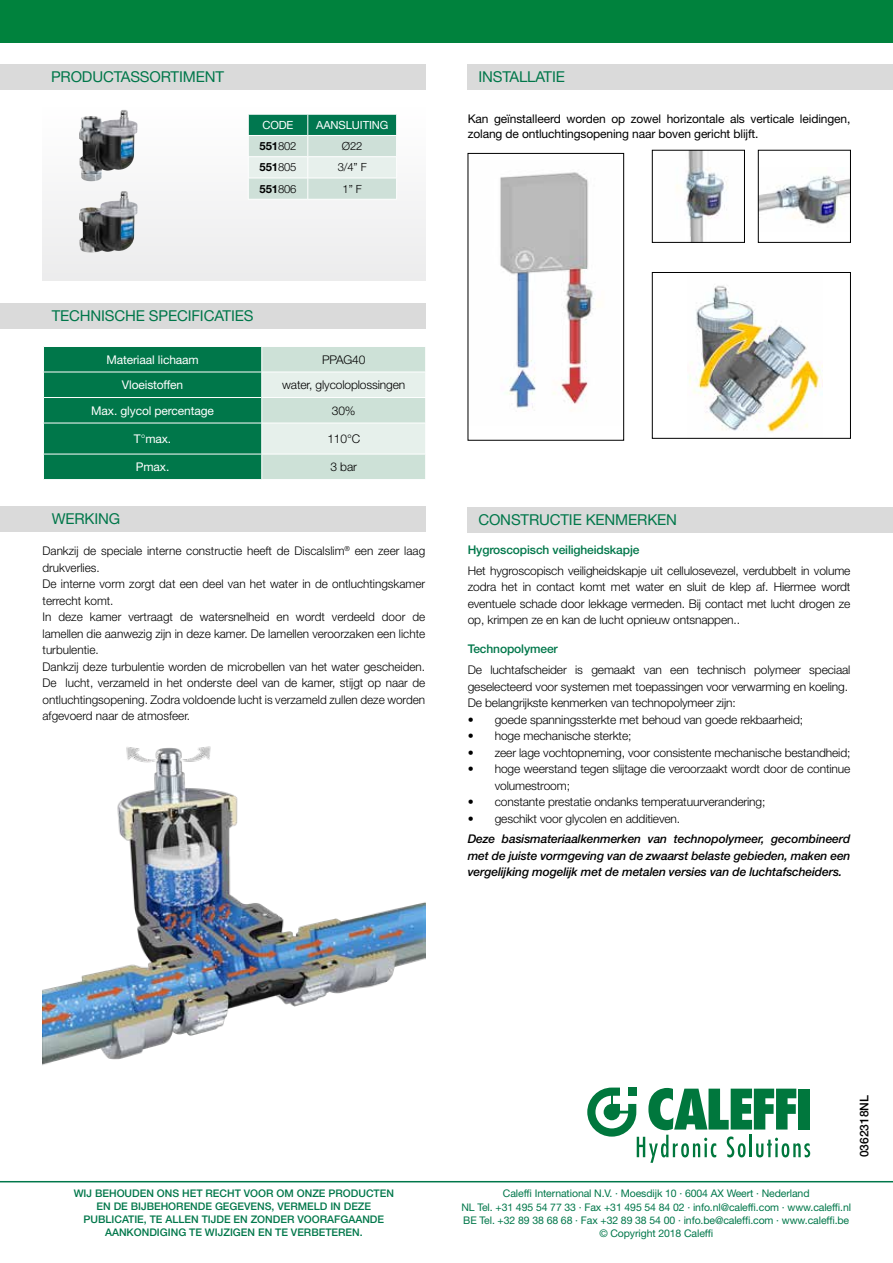
<style>
.page{position:relative;width:893px;height:1263px;background:#fff}
.page>*{position:absolute;margin:0;border:0;box-sizing:border-box;transform-origin:0 0}
.t1{font:15px "Helvetica Neue LT Std";letter-spacing:-.01em;color:#00774a}
.t2{font:300 12px/16.5px "Helvetica Neue LT Std";letter-spacing:-.01em;color:#000}
.t3{font:italic 500 12px/16.5px "Helvetica Neue LT Std";letter-spacing:-.01em;color:#000;text-align:justify}
.t4{font:12px/14.2px "Helvetica Neue LT Std";letter-spacing:-.01em;color:#000}
.t5{font:12px "Helvetica Neue LT Std";letter-spacing:-.01em;color:#fff}
.t6{font:500 12px "Helvetica Neue LT Std";letter-spacing:-.01em;color:#00774a}
.t7{font:500 12px "Helvetica Neue LT Std";color:#000}
.t8{font:700 11.25px "Helvetica Neue LT Std";letter-spacing:-.01em;color:#000}
.t9{font:11.25px "Helvetica Neue LT Std";letter-spacing:-.01em;color:#fff}
.t10{font:300 11.25px "Helvetica Neue LT Std";color:#000}
.t11{font:10.5px/13px "Helvetica Neue LT Std";letter-spacing:-.01em;color:#00774a;text-align:center}
.t12{font:500 10.5px/13px "Helvetica Neue LT Std";color:#00774a;text-align:center}
.s1{font-weight:300}
</style>
<div class="page">
<svg style="left:587px;top:1087px;width:223px;height:76px"></svg>
<hr style="left:0;top:1181px;width:893px;height:1px;background:#00774a">
<svg style="left:43px;top:346px;width:382px;height:134px;background:#64ab90"></svg>
<div style="left:0;top:0;width:893px;height:43px;background:#00823d"></div>
<div style="left:0;top:303px;width:426px;height:26px;background:#dadada"></div>
<div style="left:0;top:506px;width:426px;height:25px;background:#dadada"></div>
<div style="left:468px;top:64px;width:425px;height:26px;background:#dadada"></div>
<div style="left:468px;top:507px;width:425px;height:26px;background:#dadada"></div>
<div style="left:0;top:64px;width:425px;height:26px;background:#dadada"></div>
<svg style="left:43px;top:110px;width:382px;height:171px"></svg>
<hr style="left:248px;top:199px;width:60px;height:1px;background:#fff">
<hr style="left:308px;top:199px;width:89px;height:1px;background:#fff">
<svg style="left:248px;top:114px;width:149px;height:85px;background:#a6cdbf"></svg>
<img style="left:101px;top:110px;width:22px;height:12px">
<img style="left:79px;top:191px;width:43px;height:62px">
<img style="left:43px;top:746px;width:382px;height:319px">
<img style="left:500px;top:172px;width:100px;height:239px">
<div style="left:468px;top:153px;width:156px;height:287px;border:1px solid #000"></div>
<img style="left:689px;top:284px;width:133px;height:148px">
<div style="left:652px;top:272px;width:199px;height:167px;border:1px solid #000"></div>
<img style="left:676px;top:152px;width:52px;height:89px">
<div style="left:652px;top:150px;width:93px;height:93px;border:1px solid #000"></div>
<img style="left:760px;top:175px;width:89px;height:51px">
<div style="left:758px;top:150px;width:93px;height:93px;border:1px solid #000"></div>
<p class="t1" style="left:51px;top:68px;width:175px">PRODUCTASSORTIMENT</p>
<p class="t9" style="left:262px;top:118px;width:33px">CODE</p>
<p class="t9" style="left:316px;top:118px;width:74px">AANSLUITING</p>
<p class="t8" style="left:260px;top:139px;width:38px">551<span class="s1">802</span></p>
<p class="t10" style="left:342px;top:139px;width:22px">Ø22</p>
<p class="t8" style="left:260px;top:160px;width:38px">551<span class="s1">805</span></p>
<p class="t10" style="left:338px;top:160px;width:31px">3/4” F</p>
<p class="t8" style="left:260px;top:182px;width:38px">551<span class="s1">806</span></p>
<p class="t10" style="left:343px;top:182px;width:21px">1” F</p>
<p class="t1" style="left:478px;top:68px;width:88px">INSTALLATIE</p>
<p class="t4" style="left:468px;top:112px;width:384px">Kan geïnstalleerd worden op zowel horizontale als verticale leidingen, zolang de ontluchtingsopening naar boven gericht blijft.</p>
<p class="t1" style="left:52px;top:307px;width:203px">TECHNISCHE SPECIFICATIES</p>
<p class="t5" style="left:106px;top:352px;width:94px">Materiaal lichaam</p>
<p class="t2" style="left:322px;top:351px;width:45px">PPAG40</p>
<p class="t5" style="left:122px;top:378px;width:63px">Vloeistoffen</p>
<p class="t2" style="left:282px;top:376px;width:125px">water, glycoloplossingen</p>
<p class="t5" style="left:91px;top:403px;width:124px">Max. glycol percentage</p>
<p class="t2" style="left:332px;top:402px;width:25px">30%</p>
<p class="t5" style="left:134px;top:431px;width:39px">T<span class="s1">°</span>max.</p>
<p class="t2" style="left:327px;top:430px;width:34px">110°C</p>
<p class="t5" style="left:136px;top:460px;width:35px">Pmax.</p>
<p class="t2" style="left:331px;top:458px;width:28px">3 bar</p>
<p class="t1" style="left:52px;top:510px;width:70px">WERKING</p>
<p class="t2" style="left:43px;top:542px;width:384px">Dankzij de speciale interne constructie heeft de Discalslim<sup>®</sup> een zeer laag drukverlies.<br>De interne vorm zorgt dat een deel van het water in de ontluchtingskamer terrecht komt.<br>In deze kamer vertraagt de watersnelheid en wordt verdeeld door de lamellen die aanwezig zijn in deze kamer. De lamellen veroorzaken een lichte turbulentie.<br>Dankzij deze turbulentie worden de microbellen van het water gescheiden.<br>De lucht, verzameld in het onderste deel van de kamer, stijgt op naar de ontluchtingsopening. Zodra voldoende lucht is verzameld zullen deze worden afgevoerd naar de atmosfeer.</p>
<p class="t1" style="left:478px;top:511px;width:200px">CONSTRUCTIE KENMERKEN</p>
<p class="t6" style="left:468px;top:542px;width:173px">Hygroscopisch veiligheidskapje</p>
<p class="t2" style="left:468px;top:562px;width:384px;text-align:justify">Het hygroscopisch veiligheidskapje uit cellulosevezel, verdubbelt in volume zodra het in contact komt met water en sluit de klep af. Hiermee wordt eventuele schade door lekkage vermeden. Bij contact met lucht drogen ze op, krimpen ze en kan de lucht opnieuw ontsnappen..</p>
<p class="t6" style="left:468px;top:642px;width:92px">Technopolymeer</p>
<p class="t2" style="left:468px;top:661px;width:384px">De luchtafscheider is gemaakt van een technisch polymeer speciaal geselecteerd voor systemen met toepassingen voor verwarming en koeling.<br>De belangrijkste kenmerken van technopolymeer zijn:</p>
<p class="t2" style="left:468px;top:711px;width:337px">• goede spanningssterkte met behoud van goede rekbaarheid;</p>
<p class="t2" style="left:468px;top:727px;width:165px">• hoge mechanische sterkte;</p>
<p class="t2" style="left:468px;top:744px;width:384px">• zeer lage vochtopneming, voor consistente mechanische bestandheid;</p>
<p class="t2" style="left:495px;top:760px;width:357px;text-indent:-27px">• hoge weerstand tegen slijtage die veroorzaakt wordt door de continue volumestroom;</p>
<p class="t2" style="left:468px;top:793px;width:299px">• constante prestatie ondanks temperatuurverandering;</p>
<p class="t2" style="left:468px;top:810px;width:214px">• geschikt voor glycolen en additieven.</p>
<p class="t3" style="left:468px;top:831px;width:384px">Deze basismateriaalkenmerken van technopolymeer, gecombineerd met de juiste vormgeving van de zwaarst belaste gebieden, maken een vergelijking mogelijk met de metalen versies van de luchtafscheiders.</p>
<p class="t7" style="left:857px;top:1157px;width:64px;rotate:-90deg">0362318NL</p>
<p class="t12" style="left:74px;top:1187px;width:322px">WIJ BEHOUDEN ONS HET RECHT VOOR OM ONZE PRODUCTEN EN DE BIJBEHORENDE GEGEVENS, VERMELD IN DEZE PUBLICATIE, TE ALLEN TIJDE EN ZONDER VOORAFGAANDE AANKONDIGING TE WIJZIGEN EN TE VERBETEREN.</p>
<p class="t11" style="left:461px;top:1187px;width:391px">Caleffi International N.V. · Moesdijk 10 · 6004 AX Weert · Nederland<br>NL Tel. +31 495 54 77 33 · Fax +31 495 54 84 02 · info.nl@caleffi.com · www.caleffi.nl BE Tel. +32 89 38 68 68 · Fax +32 89 38 54 00 · info.be@caleffi.com · www.caleffi.be © Copyright 2018 Caleffi</p>
</div>
